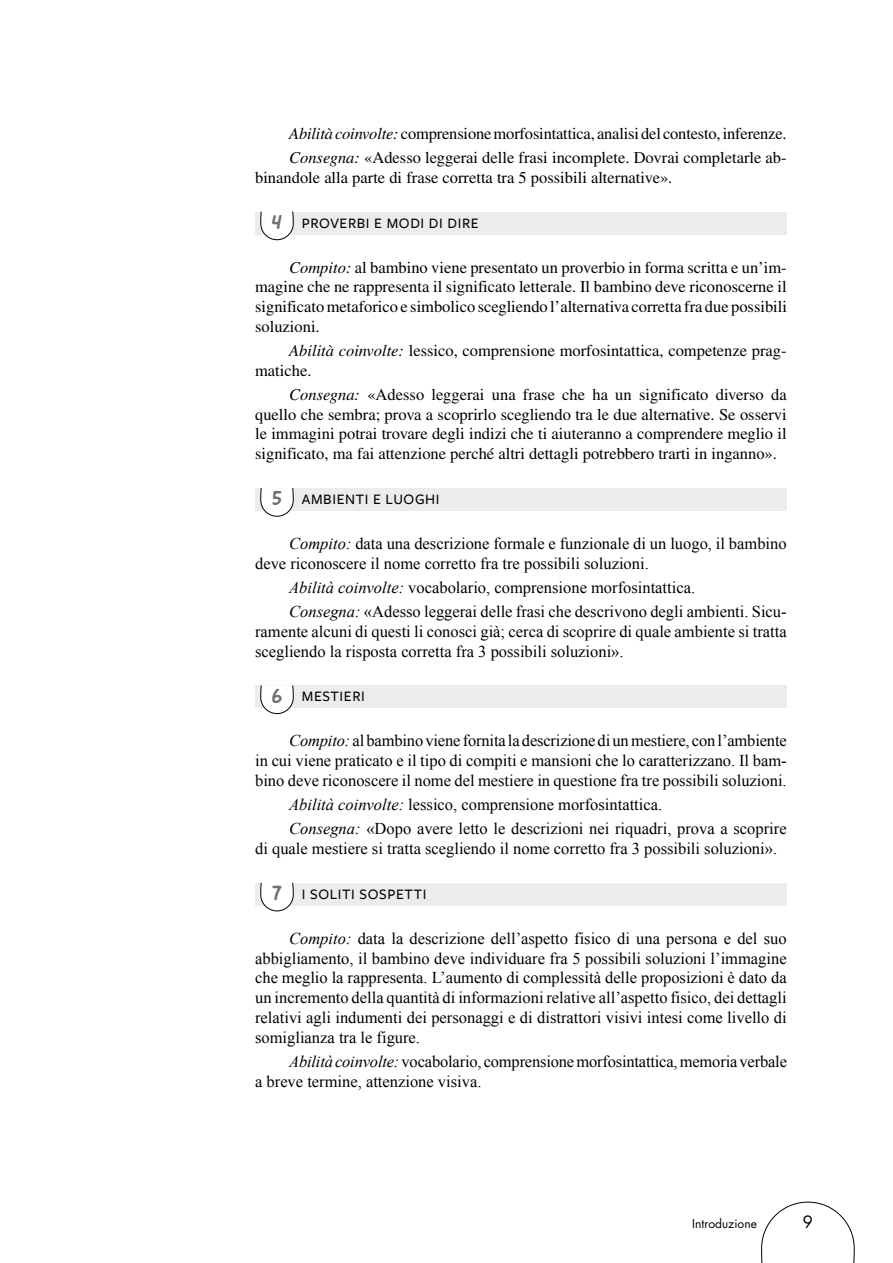
<style>
.page{position:relative;width:893px;height:1263px;background:#fff}
.page>*{position:absolute;margin:0;border:0;box-sizing:border-box;transform-origin:0 0}
.t1{font:16.5px/19.8px "Times New Roman";color:#000}
.t2{font:16.5px/19.8px "Times LT Std";color:#000}
.t3{font:16.5px "Futura Std";color:#000}
.t4{font:500 15px "Freight Sans Pro";letter-spacing:.04em;color:#000}
.t5{font:12px "Futura Std";color:#000}
.s1{font-style:italic}
.s2{font-family:"Good Dog New";font-weight:400;font-size:21px;color:#fff}
</style>
<div class="page">
<svg style="left:761px;top:1202px;width:94px;height:61px"></svg>
<div style="left:255px;top:212px;width:532px;height:22px;background:#ececec"></div>
<svg style="left:260px;top:211px;width:34px;height:29px"></svg>
<div style="left:255px;top:488px;width:532px;height:23px;background:#ececec"></div>
<svg style="left:260px;top:488px;width:34px;height:29px"></svg>
<div style="left:255px;top:685px;width:532px;height:23px;background:#ececec"></div>
<svg style="left:260px;top:685px;width:34px;height:29px"></svg>
<div style="left:255px;top:883px;width:532px;height:22px;background:#ececec"></div>
<svg style="left:260px;top:882px;width:34px;height:29px"></svg>
<p class="t2" style="left:289px;top:121px;width:499px;line-height:24px"><span class="s1">Abilità coinvolte:</span> comprensione morfosintattica, analisi del contesto, inferenze.<br><span class="s1">Consegna:</span> «Adesso leggerai delle frasi incomplete. Dovrai completarle ab-</p>
<p class="t2" style="left:255px;top:167px;width:419px">binandole alla parte di frase corretta tra 5 possibili alternative».</p>
<p class="t4" style="left:272px;top:213px;width:208px"><span class="s2">4</span> PROVERBI E MODI DI DIRE</p>
<p class="t2" style="left:255px;top:257px;width:533px;text-align:justify;text-indent:34px"><span class="s1">Compito:</span> al bambino viene presentato un proverbio in forma scritta e un’im&shy;magine che ne rappresenta il significato letterale. Il bambino deve riconoscerne il significato metaforico e simbolico scegliendo l’alternativa corretta fra due possibili soluzioni.</p>
<p class="t2" style="left:255px;top:340px;width:533px;text-indent:34px"><span class="s1">Abilità coinvolte:</span> lessico, comprensione morfosintattica, competenze prag&shy;matiche.</p>
<p class="t2" style="left:255px;top:384px;width:533px;text-align:justify;text-indent:34px"><span class="s1">Consegna:</span> «Adesso leggerai una frase che ha un significato diverso da quello che sembra; prova a scoprirlo scegliendo tra le due alternative. Se osservi le immagini potrai trovare degli indizi che ti aiuteranno a comprendere meglio il significato, ma fai attenzione perché altri dettagli potrebbero trarti in inganno».</p>
<p class="t4" style="left:272px;top:489px;width:169px"><span class="s2">5</span> AMBIENTI E LUOGHI</p>
<p class="t1" style="left:255px;top:533px;width:533px;text-indent:34px"><span class="s1">Compito:</span> data una descrizione formale e funzionale di un luogo, il bambino deve riconoscere il nome corretto fra tre possibili soluzioni.</p>
<p class="t1" style="left:289px;top:575px;width:499px;line-height:24px"><span class="s1">Abilità coinvolte:</span> vocabolario, comprensione morfosintattica.<br><span class="s1">Consegna:</span> «Adesso leggerai delle frasi che descrivono degli ambienti. Sicu-</p>
<p class="t1" style="left:255px;top:621px;width:533px">ramente alcuni di questi li conosci già; cerca di scoprire di quale ambiente si tratta scegliendo la risposta corretta fra 3 possibili soluzioni».</p>
<p class="t4" style="left:272px;top:686px;width:94px"><span class="s2">6</span> MESTIERI</p>
<p class="t1" style="left:255px;top:731px;width:533px;text-align:justify;text-indent:34px"><span class="s1">Compito:</span> al bambino viene fornita la descrizione di un mestiere, con l’ambiente in cui viene praticato e il tipo di compiti e mansioni che lo caratterizzano. Il bam&shy;bino deve riconoscere il nome del mestiere in questione fra tre possibili soluzioni.</p>
<p class="t1" style="left:289px;top:792px;width:499px;line-height:24px"><span class="s1">Abilità coinvolte:</span> lessico, comprensione morfosintattica.<br><span class="s1">Consegna:</span> «Dopo avere letto le descrizioni nei riquadri, prova a scoprire</p>
<p class="t1" style="left:255px;top:838px;width:523px">di quale mestiere si tratta scegliendo il nome corretto fra 3 possibili soluzioni».</p>
<p class="t4" style="left:272px;top:884px;width:156px"><span class="s2">7</span> I SOLITI SOSPETTI</p>
<p class="t1" style="left:255px;top:928px;width:533px;text-align:justify;text-indent:34px"><span class="s1">Compito:</span> data la descrizione dell’aspetto fisico di una persona e del suo abbigliamento, il bambino deve individuare fra 5 possibili soluzioni l’immagine che meglio la rappresenta. L’aumento di complessità delle proposizioni è dato da un incremento della quantità di informazioni relative all’aspetto fisico, dei dettagli relativi agli indumenti dei personaggi e di distrattori visivi intesi come livello di somiglianza tra le figure.</p>
<p class="t1" style="left:255px;top:1051px;width:533px;text-indent:34px"><span class="s1">Abilità coinvolte:</span> vocabolario, comprensione morfosintattica, memoria verbale a breve termine, attenzione visiva.</p>
<p class="t5" style="left:692px;top:1215px;width:66px">Introduzione</p>
<p class="t3" style="left:803px;top:1211px;width:12px">9</p>
</div>
